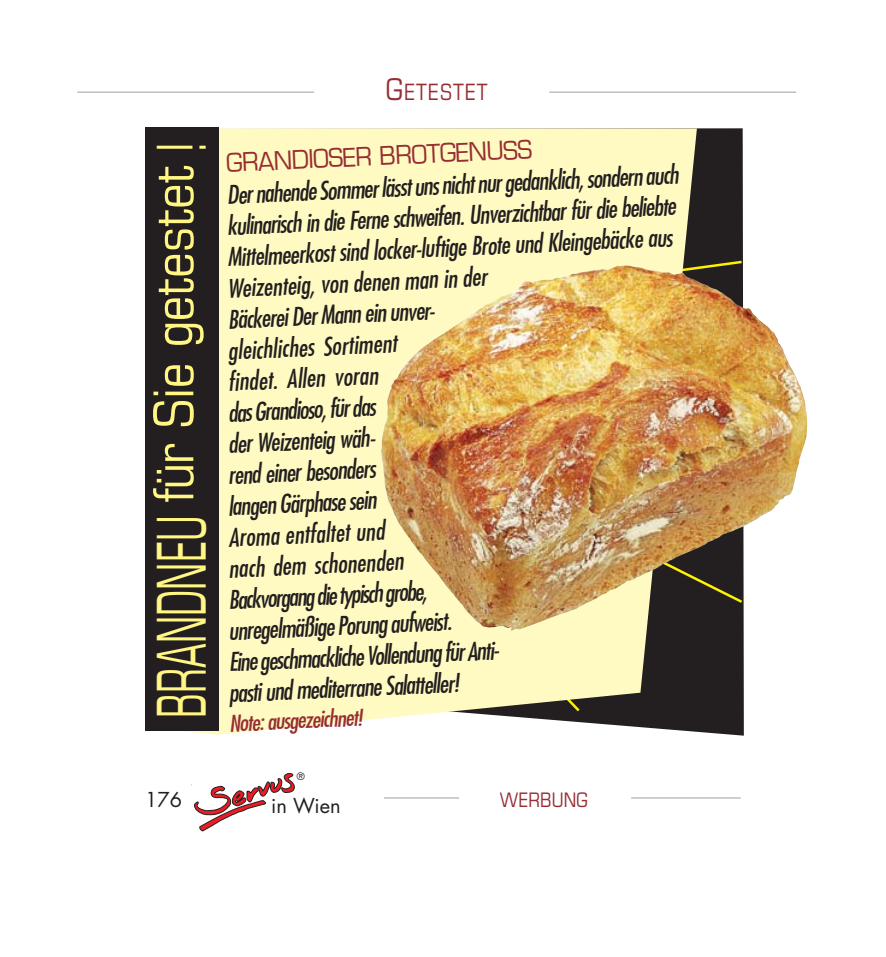
<style>
.page{position:relative;width:886px;height:957px;background:#fff}
.page>*{position:absolute;margin:0;border:0;box-sizing:border-box;transform-origin:0 0}
.t1{font:condensed 55px "Eurostile";letter-spacing:-.01em;color:#fff684}
.t2{font:italic condensed 25px "Futura";color:#231f20}
.t3{font:25px "Eurostile";color:#962e34;scale:.95 1}
.t4{font:italic condensed 22.5px "Futura";color:#962e34;scale:1.05 1}
.t5{font:condensed 22.5px "Eurostile";letter-spacing:.04em;color:#962e34}
.t6{font:20px "Futura";color:#231f20}
.t7{font:condensed 20px "Eurostile";color:#962e34}
.t8{font:10px "Futura";color:#231f20}
.s1{font-size:30px}
.s2{font-size:67.5px}
</style>
<div class="page">
<hr style="left:77px;top:92px;width:237px;height:1px;background:#9d9fa1">
<svg style="left:194px;top:773px;width:101px;height:58px"></svg>
<hr style="left:384px;top:797px;width:75px;height:1px;background:#9d9fa1">
<hr style="left:631px;top:797px;width:110px;height:1px;background:#9d9fa1">
<hr style="left:549px;top:92px;width:247px;height:1px;background:#9d9fa1">
<div style="left:697px;top:128px;width:47px;height:607px;background:#231f20"></div>
<svg style="left:184px;top:128px;width:513px;height:607px;background:#f1e8b3"></svg>
<div style="left:145px;top:128px;width:74px;height:603px;background:#231f20"></div>
<img style="left:455px;top:265px;width:352px;height:366px">
<p class="t5" style="left:385px;top:83px;width:104px"><span class="s1">G</span>ETESTET</p>
<h1 class="t1" style="left:153px;top:718px;width:577px;rotate:-90deg"><span class="s2">BRANDNEU</span> für Sie getestet <span class="s2">!</span></h1>
<p class="t3" style="left:225px;top:154px;width:324px;rotate:-3deg">GRANDIOSER BROTGENUSS</p>
<p class="t2" style="left:226px;top:185px;width:454px;rotate:-3deg">Der nahende Sommer lässt uns nicht nur gedanklich, sondern auch</p>
<p class="t2" style="left:227px;top:216px;width:450px;rotate:-3deg">kulinarisch in die Ferne schweifen. Unverzichtbar für die beliebte</p>
<p class="t2" style="left:227px;top:247px;width:447px;rotate:-3deg">Mittelmeerkost sind locker-luftige Brote und Kleingebäcke aus</p>
<p class="t2" style="left:227px;top:278px;width:261px;rotate:-3deg">Weizenteig, von denen man in der</p>
<p class="t2" style="left:227px;top:309px;width:215px;rotate:-3deg">Bäckerei Der Mann ein unver-</p>
<p class="t2" style="left:227px;top:339px;width:171px;rotate:-3deg">gleichliches Sortiment</p>
<p class="t2" style="left:227px;top:371px;width:152px;rotate:-3deg">findet. Allen voran</p>
<p class="t2" style="left:227px;top:402px;width:149px;rotate:-3deg">das Grandioso, für das</p>
<p class="t2" style="left:227px;top:433px;width:155px;rotate:-3deg">der Weizenteig wäh-</p>
<p class="t2" style="left:227px;top:464px;width:149px;rotate:-3deg">rend einer besonders</p>
<p class="t2" style="left:228px;top:495px;width:150px;rotate:-3deg">langen Gärphase sein</p>
<p class="t2" style="left:228px;top:526px;width:158px;rotate:-3deg">Aroma entfaltet und</p>
<p class="t2" style="left:228px;top:558px;width:177px;rotate:-3deg">nach dem schonenden</p>
<p class="t2" style="left:228px;top:589px;width:200px;rotate:-3deg">Backvorgang die typisch grobe,</p>
<p class="t2" style="left:228px;top:620px;width:225px;rotate:-3deg">unregelmäßige Porung aufweist.</p>
<p class="t2" style="left:228px;top:651px;width:278px;rotate:-3deg">Eine geschmackliche Vollendung für Anti-</p>
<p class="t2" style="left:228px;top:682px;width:232px;rotate:-3deg">pasti und mediterrane Salatteller!</p>
<p class="t4" style="left:228px;top:713px;width:129px;rotate:-3deg">Note: ausgezeichnet!</p>
<p class="t6" style="left:145px;top:790px;width:38px">176</p>
<p class="t8" style="left:297px;top:772px;width:9px">®</p>
<p class="t6" style="left:271px;top:796px;width:71px">in Wien</p>
<p class="t7" style="left:500px;top:792px;width:90px">WERBUNG</p>
</div>
